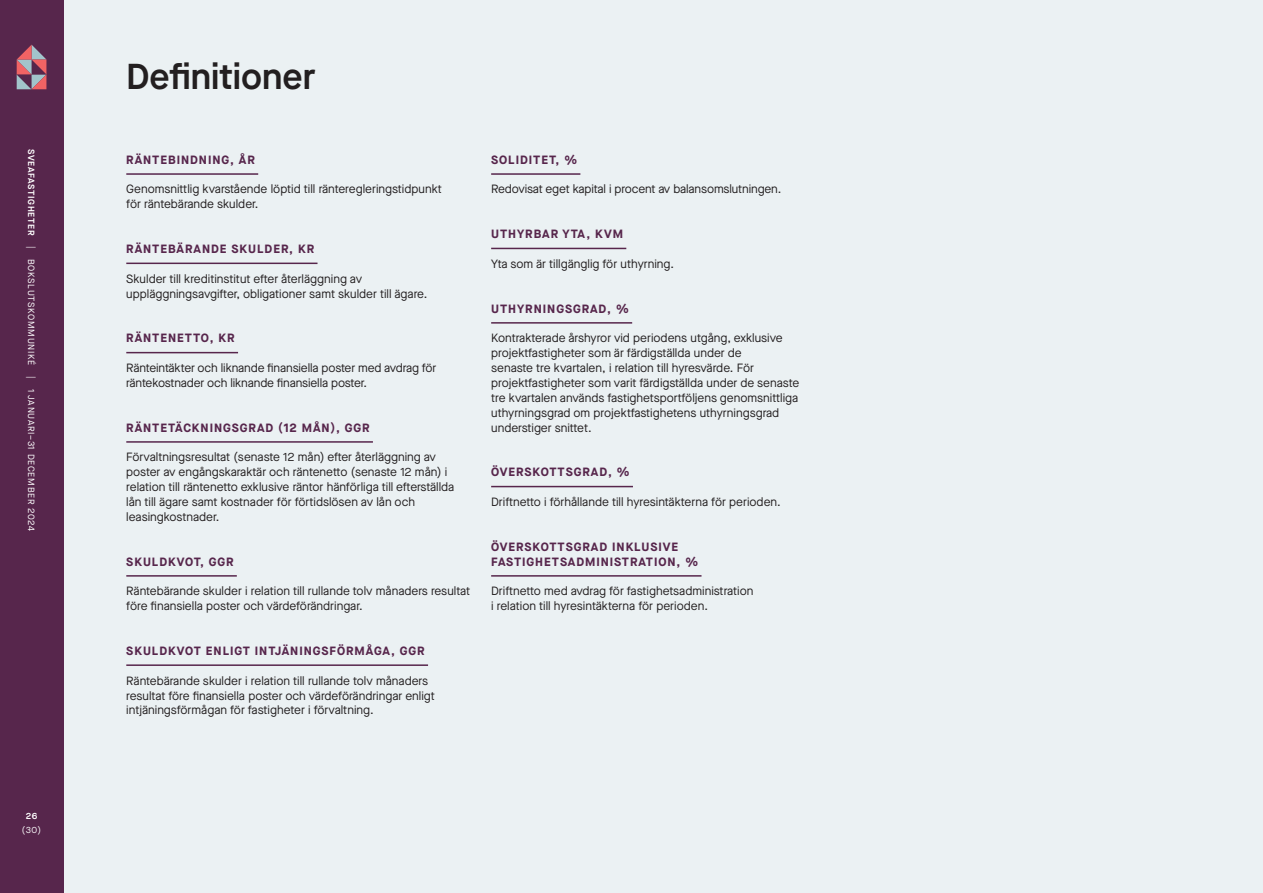
<style>
.page{position:relative;width:1263px;height:893px;background:#ebf1f3}
.page>*{position:absolute;margin:0;border:0;box-sizing:border-box;transform-origin:0 0}
.t1{font:600 36px "Maison Neue";color:#231f20}
.Brödtext_utan_indrag{font:12px/14.9px "Maison Neue";color:#231f20}
.Underrubrik{font:700 12px/14.9px "Maison Neue";letter-spacing:.08em;color:#57264c}
.t2{font:9px "Maison Neue";letter-spacing:.08em;color:#fff}
.t3{font:600 9px "Maison Neue";letter-spacing:.08em;color:#fff}
</style>
<div class="page">
<div style="left:0;top:0;width:63px;height:893px;background:#57264c"></div>
<svg style="left:17px;top:45px;width:29px;height:44px"></svg>
<hr style="left:126px;top:173px;width:132px;height:2px;background:#57264c">
<hr style="left:126px;top:263px;width:191px;height:1px;background:#57264c">
<hr style="left:126px;top:352px;width:112px;height:1px;background:#57264c">
<hr style="left:126px;top:441px;width:247px;height:2px;background:#57264c">
<hr style="left:126px;top:575px;width:111px;height:2px;background:#57264c">
<hr style="left:126px;top:664px;width:302px;height:2px;background:#57264c">
<hr style="left:491px;top:173px;width:89px;height:2px;background:#57264c">
<hr style="left:491px;top:248px;width:135px;height:1px;background:#57264c">
<hr style="left:491px;top:322px;width:141px;height:2px;background:#57264c">
<hr style="left:491px;top:486px;width:142px;height:1px;background:#57264c">
<hr style="left:491px;top:575px;width:210px;height:2px;background:#57264c">
<p class="t3" style="left:38px;top:149px;width:88px;rotate:90deg">SVEAFASTIGHETER</p>
<p class="t2" style="left:37px;top:259px;width:108px;rotate:90deg">BOKSLUTSKOMMUNIKÉ</p>
<p class="t2" style="left:38px;top:246px;width:4px;rotate:90deg">|</p>
<p class="t2" style="left:38px;top:376px;width:4px;rotate:90deg">|</p>
<p class="t2" style="left:37px;top:389px;width:144px;rotate:90deg">1 JANUARI–31 DECEMBER 2024</p>
<p class="t3" style="left:26px;top:809px;width:13px">26</p>
<p class="t2" style="left:22px;top:824px;width:21px">(30)</p>
<p class="t1" style="left:126px;top:52px;width:191px">Definitioner</p>
<p class="Underrubrik" style="left:126px;top:152px;width:130px">RÄNTEBINDNING, ÅR</p>
<p class="Brödtext_utan_indrag" style="left:126px;top:182px;width:317px">Genomsnittlig kvarstående löptid till ränteregleringstidpunkt för räntebärande skulder.</p>
<p class="Underrubrik" style="left:126px;top:241px;width:189px">RÄNTEBÄRANDE SKULDER, KR</p>
<p class="Brödtext_utan_indrag" style="left:126px;top:271px;width:303px">Skulder till kreditinstitut efter återläggning av uppläggningsavgifter, obligationer samt skulder till ägare.</p>
<p class="Underrubrik" style="left:126px;top:330px;width:110px">RÄNTENETTO, KR</p>
<p class="Brödtext_utan_indrag" style="left:126px;top:360px;width:312px">Ränteintäkter och liknande finansiella poster med avdrag för räntekostnader och liknande finansiella poster.</p>
<p class="Underrubrik" style="left:126px;top:420px;width:245px">RÄNTETÄCKNINGSGRAD (12 MÅN), GGR</p>
<p class="Brödtext_utan_indrag" style="left:126px;top:450px;width:330px">Förvaltningsresultat (senaste 12 mån) efter återläggning av poster av engångskaraktär och räntenetto (senaste 12 mån) i relation till räntenetto exklusive räntor hänförliga till efterställda lån till ägare samt kostnader för förtidslösen av lån och leasingkostnader.</p>
<p class="Underrubrik" style="left:126px;top:554px;width:109px">SKULDKVOT, GGR</p>
<p class="Brödtext_utan_indrag" style="left:126px;top:584px;width:345px">Räntebärande skulder i relation till rullande tolv månaders resultat före finansiella poster och värdeförändringar.</p>
<p class="Underrubrik" style="left:126px;top:643px;width:300px">SKULDKVOT ENLIGT INTJÄNINGSFÖRMÅGA, GGR</p>
<p class="Brödtext_utan_indrag" style="left:126px;top:673px;width:310px">Räntebärande skulder i relation till rullande tolv månaders resultat före finansiella poster och värdeförändringar enligt intjäningsförmågan för fastigheter i förvaltning.</p>
<p class="Underrubrik" style="left:491px;top:152px;width:87px">SOLIDITET, %</p>
<p class="Brödtext_utan_indrag" style="left:491px;top:182px;width:292px">Redovisat eget kapital i procent av balansomslutningen.</p>
<p class="Underrubrik" style="left:491px;top:226px;width:133px">UTHYRBAR YTA, KVM</p>
<p class="Brödtext_utan_indrag" style="left:491px;top:256px;width:184px">Yta som är tillgänglig för uthyrning.</p>
<p class="Underrubrik" style="left:491px;top:301px;width:139px">UTHYRNINGSGRAD, %</p>
<p class="Brödtext_utan_indrag" style="left:491px;top:331px;width:310px">Kontrakterade årshyror vid periodens utgång, exklusive projektfastigheter som är färdigställda under de<br>senaste tre kvartalen, i relation till hyresvärde. För projektfastigheter som varit färdigställda under de senaste tre kvartalen används fastighetsportföljens genomsnittliga uthyrningsgrad om projektfastighetens uthyrningsgrad understiger snittet.</p>
<p class="Underrubrik" style="left:491px;top:464px;width:140px">ÖVERSKOTTSGRAD, %</p>
<p class="Brödtext_utan_indrag" style="left:491px;top:494px;width:291px">Driftnetto i förhållande till hyresintäkterna för perioden.</p>
<p class="Underrubrik" style="left:491px;top:539px;width:209px">ÖVERSKOTTSGRAD INKLUSIVE<br>FASTIGHETSADMINISTRATION, %</p>
<p class="Brödtext_utan_indrag" style="left:491px;top:584px;width:264px">Driftnetto med avdrag för fastighetsadministration i relation till hyresintäkterna för perioden.</p>
</div>
